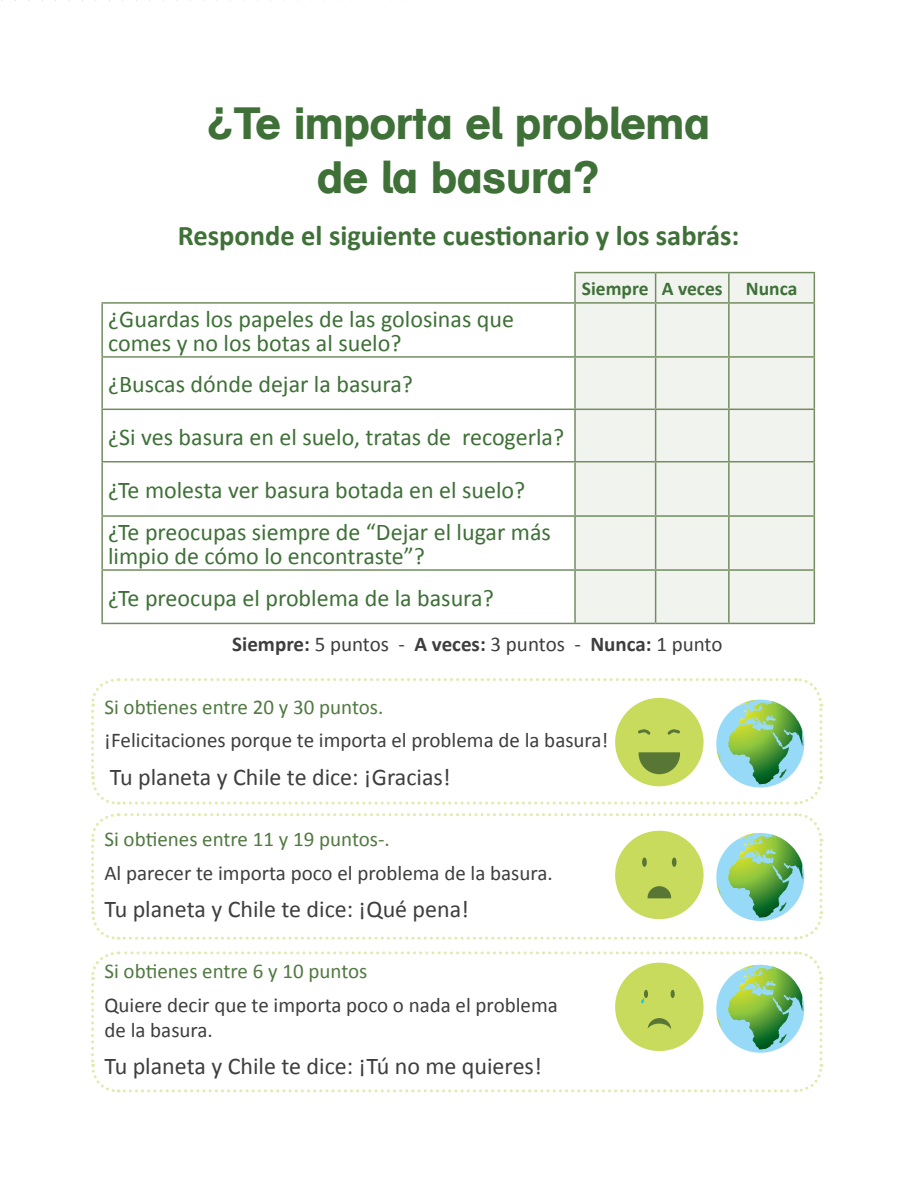
<style>
.page{position:relative;width:918px;height:1188px;background:#fff}
.page>*{position:absolute;margin:0;border:0;box-sizing:border-box;transform-origin:0 0}
.TXT{font:500 45px "AG Schulbuch BQ";color:#3e7037}
.TXT-2{font:700 28.5px "Calibri";color:#3e7037}
.TXT-3{font:24px/24px "Calibri";color:#3e7037}
.TXT-4{font:24px "Calibri";color:#3e3e3f}
.TXT-5{font:21px/25.2px "Calibri";color:#3e3e3f}
.TXT-6{font:21px "Calibri";color:#507941}
.TXT-7{font:700 19.5px "Calibri";color:#3e7037}
.s1{font-weight:700}
</style>
<div class="page">
<div style="left:576px;top:273px;width:238px;height:350px;background:#f0f3ee"></div>
<svg style="left:103px;top:408px;width:471px;height:215px"></svg>
<hr style="left:574px;top:272px;width:82px;height:1px;background:#728d60">
<hr style="left:574px;top:273px;width:2px;height:29px;background:#728d60">
<hr style="left:656px;top:272px;width:73px;height:1px;background:#728d60">
<svg style="left:655px;top:273px;width:1px;height:29px"></svg>
<hr style="left:729px;top:272px;width:86px;height:1px;background:#728d60">
<hr style="left:728px;top:273px;width:2px;height:29px;background:#728d60">
<svg style="left:814px;top:273px;width:1px;height:29px"></svg>
<hr style="left:101px;top:302px;width:474px;height:2px;background:#728d60">
<hr style="left:101px;top:304px;width:2px;height:52px;background:#728d60">
<hr style="left:575px;top:302px;width:81px;height:2px;background:#728d60">
<hr style="left:574px;top:304px;width:2px;height:52px;background:#728d60">
<hr style="left:656px;top:302px;width:73px;height:2px;background:#728d60">
<hr style="left:655px;top:304px;width:1px;height:52px;background:#728d60">
<hr style="left:729px;top:302px;width:86px;height:2px;background:#728d60">
<hr style="left:728px;top:304px;width:2px;height:52px;background:#728d60">
<hr style="left:814px;top:304px;width:1px;height:52px;background:#728d60">
<hr style="left:101px;top:356px;width:474px;height:2px;background:#728d60">
<hr style="left:101px;top:358px;width:2px;height:51px;background:#728d60">
<hr style="left:575px;top:356px;width:81px;height:2px;background:#728d60">
<hr style="left:574px;top:358px;width:2px;height:51px;background:#728d60">
<hr style="left:656px;top:356px;width:73px;height:2px;background:#728d60">
<hr style="left:655px;top:358px;width:1px;height:51px;background:#728d60">
<hr style="left:729px;top:356px;width:86px;height:2px;background:#728d60">
<hr style="left:728px;top:358px;width:2px;height:51px;background:#728d60">
<hr style="left:814px;top:358px;width:1px;height:51px;background:#728d60">
<hr style="left:101px;top:409px;width:474px;height:1px;background:#728d60">
<hr style="left:101px;top:410px;width:2px;height:51px;background:#728d60">
<hr style="left:575px;top:409px;width:81px;height:1px;background:#728d60">
<hr style="left:574px;top:410px;width:2px;height:51px;background:#728d60">
<hr style="left:656px;top:409px;width:73px;height:1px;background:#728d60">
<hr style="left:655px;top:410px;width:1px;height:51px;background:#728d60">
<hr style="left:729px;top:409px;width:86px;height:1px;background:#728d60">
<hr style="left:728px;top:410px;width:2px;height:51px;background:#728d60">
<hr style="left:814px;top:410px;width:1px;height:51px;background:#728d60">
<hr style="left:101px;top:461px;width:474px;height:1px;background:#728d60">
<hr style="left:101px;top:462px;width:2px;height:53px;background:#728d60">
<hr style="left:575px;top:461px;width:81px;height:1px;background:#728d60">
<hr style="left:574px;top:462px;width:2px;height:53px;background:#728d60">
<hr style="left:656px;top:461px;width:73px;height:1px;background:#728d60">
<hr style="left:655px;top:462px;width:1px;height:53px;background:#728d60">
<hr style="left:729px;top:461px;width:86px;height:1px;background:#728d60">
<hr style="left:728px;top:462px;width:2px;height:53px;background:#728d60">
<hr style="left:814px;top:462px;width:1px;height:53px;background:#728d60">
<hr style="left:101px;top:515px;width:474px;height:2px;background:#728d60">
<hr style="left:101px;top:517px;width:2px;height:52px;background:#728d60">
<hr style="left:575px;top:515px;width:81px;height:2px;background:#728d60">
<hr style="left:574px;top:517px;width:2px;height:52px;background:#728d60">
<hr style="left:656px;top:515px;width:73px;height:2px;background:#728d60">
<hr style="left:655px;top:517px;width:1px;height:52px;background:#728d60">
<hr style="left:729px;top:515px;width:86px;height:2px;background:#728d60">
<hr style="left:728px;top:517px;width:2px;height:52px;background:#728d60">
<hr style="left:814px;top:517px;width:1px;height:52px;background:#728d60">
<hr style="left:101px;top:569px;width:474px;height:2px;background:#728d60">
<hr style="left:101px;top:571px;width:2px;height:52px;background:#728d60">
<hr style="left:575px;top:569px;width:81px;height:2px;background:#728d60">
<hr style="left:574px;top:571px;width:2px;height:52px;background:#728d60">
<hr style="left:656px;top:569px;width:73px;height:2px;background:#728d60">
<hr style="left:655px;top:571px;width:1px;height:52px;background:#728d60">
<hr style="left:729px;top:569px;width:86px;height:2px;background:#728d60">
<hr style="left:728px;top:571px;width:2px;height:52px;background:#728d60">
<hr style="left:814px;top:571px;width:1px;height:52px;background:#728d60">
<hr style="left:101px;top:623px;width:474px;height:1px;background:#728d60">
<hr style="left:575px;top:623px;width:81px;height:1px;background:#728d60">
<hr style="left:656px;top:623px;width:73px;height:1px;background:#728d60">
<hr style="left:729px;top:623px;width:86px;height:1px;background:#728d60">
<svg style="left:91px;top:678px;width:733px;height:127px"></svg>
<svg style="left:91px;top:813px;width:733px;height:127px"></svg>
<div style="left:642px;top:858px;width:5px;height:9px;background:#587735;border-radius:50%"></div>
<div style="left:672px;top:858px;width:5px;height:9px;background:#587735;border-radius:50%"></div>
<svg style="left:91px;top:951px;width:733px;height:142px"></svg>
<p class="TXT" style="left:207px;top:96px;width:504px">¿Te importa el problema</p>
<p class="TXT" style="left:317px;top:150px;width:285px">de la basura?</p>
<p class="TXT-2" style="left:178px;top:217px;width:563px">Responde el siguiente cuestionario y los sabrás:</p>
<p class="TXT-7" style="left:582px;top:276px;width:68px">Siempre</p>
<p class="TXT-7" style="left:662px;top:276px;width:62px">A veces</p>
<p class="TXT-7" style="left:746px;top:276px;width:53px">Nunca</p>
<p class="TXT-3" style="left:108px;top:307px;width:407px">¿Guardas los papeles de las golosinas que comes y no los botas al suelo?</p>
<p class="TXT-3" style="left:108px;top:372px;width:306px">¿Buscas dónde dejar la basura?</p>
<p class="TXT-3" style="left:108px;top:425px;width:458px">¿Si ves basura en el suelo, tratas de recogerla?</p>
<p class="TXT-3" style="left:108px;top:478px;width:419px">¿Te molesta ver basura botada en el suelo?</p>
<p class="TXT-3" style="left:108px;top:520px;width:444px">¿Te preocupas siempre de “Dejar el lugar más limpio de cómo lo encontraste”?</p>
<p class="TXT-3" style="left:108px;top:586px;width:387px">¿Te preocupa el problema de la basura?</p>
<p class="TXT-5" style="left:232px;top:632px;width:492px"><span class="s1">Siempre:</span> 5 puntos - <span class="s1">A veces:</span> 3 puntos - <span class="s1">Nunca:</span> 1 punto</p>
<p class="TXT-6" style="left:104px;top:693px;width:281px">Si obtienes entre 20 y 30 puntos.</p>
<p class="TXT-5" style="left:104px;top:728px;width:506px">¡Felicitaciones porque te importa el problema de la basura!</p>
<p class="TXT-4" style="left:110px;top:761px;width:342px">Tu planeta y Chile te dice: ¡Gracias!</p>
<p class="TXT-6" style="left:104px;top:826px;width:287px">Si obtienes entre 11 y 19 puntos-.</p>
<p class="TXT-5" style="left:104px;top:861px;width:450px">Al parecer te importa poco el problema de la basura.</p>
<p class="TXT-4" style="left:104px;top:894px;width:366px">Tu planeta y Chile te dice: ¡Qué pena!</p>
<p class="TXT-6" style="left:104px;top:958px;width:265px">Si obtienes entre 6 y 10 puntos</p>
<p class="TXT-5" style="left:104px;top:992px;width:455px">Quiere decir que te importa poco o nada el problema de la basura.</p>
<p class="TXT-4" style="left:104px;top:1051px;width:439px">Tu planeta y Chile te dice: ¡Tú no me quieres!</p>
</div>
